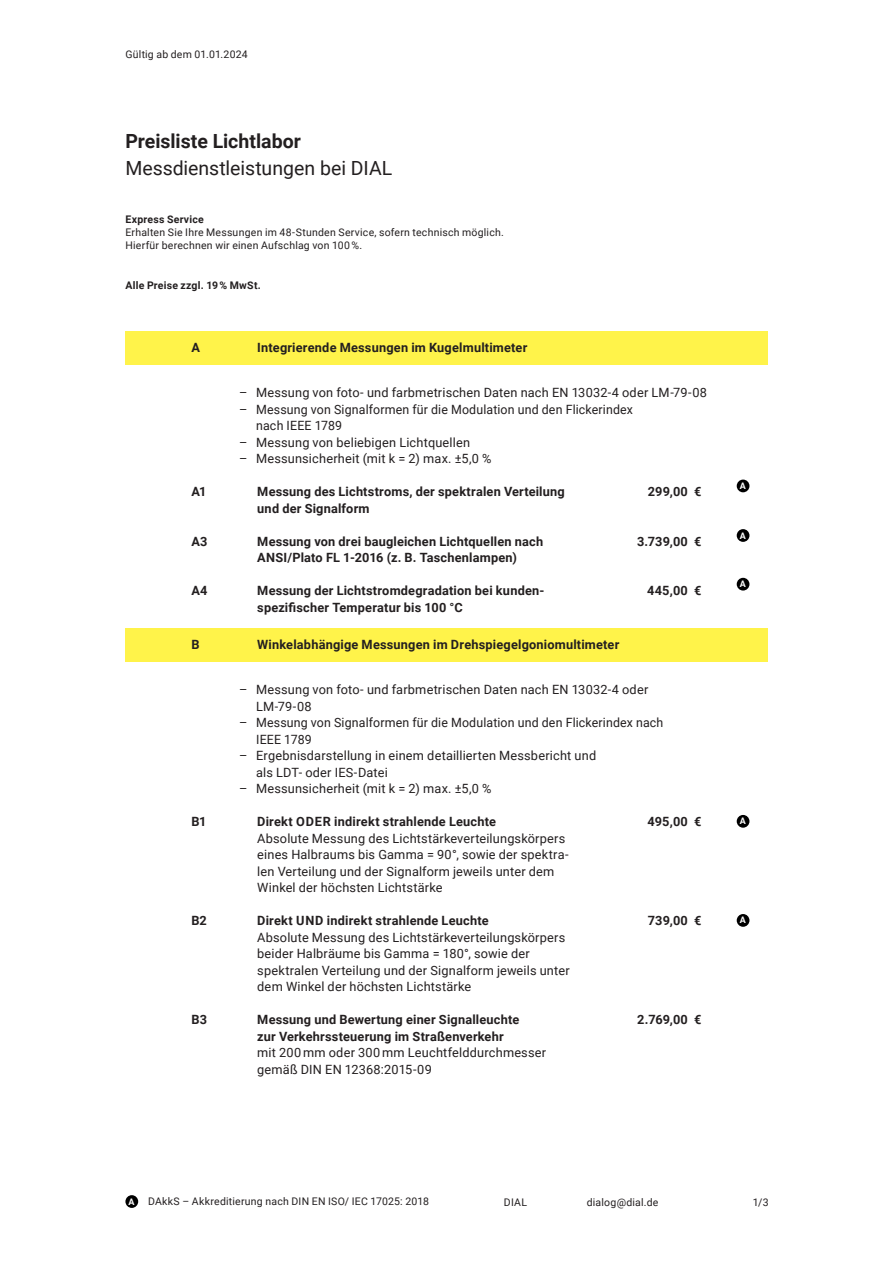
<style>
.page{position:relative;width:893px;height:1263px;background:#fff}
.page>*{position:absolute;margin:0;border:0;box-sizing:border-box;transform-origin:0 0}
.t1{font:19.5px "Roboto";color:#231f20}
.t2{font:700 19.5px "Roboto";color:#231f20}
.DIAL_Fließtext{font:12.75px/16.5px "Roboto";letter-spacing:.015em;color:#231f20}
.t3{font:700 12.75px/16.5px "Roboto";letter-spacing:.015em;color:#231f20}
.DIAL_Fließtext-2{font:10.5px/12.8px "Roboto";letter-spacing:.02em;color:#231f20}
.DIAL_Fließtext-3{font:700 10.5px "Roboto";letter-spacing:.02em;color:#231f20}
.t4{font:700 9px "Roboto";color:#fff}
.s1{font-weight:400}
</style>
<div class="page">
<div style="left:125px;top:331px;width:642px;height:33px;background:#fff34a"></div>
<div style="left:125px;top:628px;width:642px;height:33px;background:#fff34a"></div>
<div style="left:737px;top:480px;width:12px;height:12px;background:#000;border-radius:50%"></div>
<div style="left:737px;top:529px;width:12px;height:13px;background:#000;border-radius:50%"></div>
<div style="left:737px;top:578px;width:12px;height:12px;background:#000;border-radius:50%"></div>
<div style="left:737px;top:815px;width:12px;height:13px;background:#000;border-radius:50%"></div>
<div style="left:737px;top:914px;width:12px;height:13px;background:#000;border-radius:50%"></div>
<div style="left:125px;top:1195px;width:13px;height:13px;background:#000;border-radius:50%"></div>
<p class="DIAL_Fließtext-2" style="left:125px;top:48px;width:124px">Gültig ab dem 01.01.2024</p>
<p class="t2" style="left:125px;top:127px;width:177px">Preisliste Lichtlabor</p>
<p class="t1" style="left:125px;top:154px;width:268px">Messdienstleistungen bei DIAL</p>
<p class="DIAL_Fließtext-3" style="left:125px;top:212px;width:80px">Express Service</p>
<p class="DIAL_Fließtext-2" style="left:125px;top:226px;width:380px">Erhalten Sie Ihre Messungen im 48-Stunden Service, sofern technisch möglich.<br>Hierfür berechnen wir einen Aufschlag von 100 %.</p>
<p class="DIAL_Fließtext-3" style="left:125px;top:278px;width:137px">Alle Preise zzgl. 19 % MwSt.</p>
<p class="t3" style="left:191px;top:339px;width:10px">A</p>
<p class="t3" style="left:257px;top:339px;width:272px">Integrierende Messungen im Kugelmultimeter</p>
<p class="DIAL_Fließtext" style="left:239px;top:384px;width:469px">– Messung von foto- und farbmetrischen Daten nach EN 13032-4 oder LM-79-08</p>
<p class="DIAL_Fließtext" style="left:256px;top:400px;width:378px;text-indent:-17px">– Messung von Signalformen für die Modulation und den Flickerindex nach IEEE 1789</p>
<p class="DIAL_Fließtext" style="left:239px;top:433px;width:232px">– Messung von beliebigen Lichtquellen</p>
<p class="DIAL_Fließtext" style="left:239px;top:450px;width:254px">– Messunsicherheit (mit k = 2) max. ±5,0 %</p>
<p class="t3" style="left:191px;top:483px;width:17px">A1</p>
<p class="t3" style="left:191px;top:532px;width:18px">A3</p>
<p class="t3" style="left:191px;top:582px;width:18px">A4</p>
<p class="t3" style="left:257px;top:483px;width:309px">Messung des Lichtstroms, der spektralen Verteilung und der Signalform</p>
<p class="t3" style="left:257px;top:532px;width:287px">Messung von drei baugleichen Lichtquellen nach<br>ANSI/Plato FL 1-2016 (z. B. Taschenlampen)</p>
<p class="t3" style="left:257px;top:582px;width:289px">Messung der Lichtstromdegradation bei kunden&shy;spezifischer Temperatur bis 100 °C</p>
<p class="t3" style="left:648px;top:483px;width:55px">299,00 €</p>
<p class="t3" style="left:637px;top:532px;width:66px">3.739,00 €</p>
<p class="t3" style="left:647px;top:582px;width:56px">445,00 €</p>
<p class="t4" style="left:740px;top:479px;width:8px">A</p>
<p class="t4" style="left:740px;top:529px;width:8px">A</p>
<p class="t4" style="left:740px;top:578px;width:8px">A</p>
<p class="t3" style="left:191px;top:636px;width:10px">B</p>
<p class="t3" style="left:257px;top:636px;width:364px">Winkelabhängige Messungen im Drehspiegelgoniomultimeter</p>
<p class="DIAL_Fließtext" style="left:256px;top:681px;width:394px;text-indent:-17px">– Messung von foto- und farbmetrischen Daten nach EN 13032-4 oder<br>LM-79-08</p>
<p class="DIAL_Fließtext" style="left:256px;top:714px;width:409px;text-indent:-17px">– Messung von Signalformen für die Modulation und den Flickerindex nach<br>IEEE 1789</p>
<p class="DIAL_Fließtext" style="left:256px;top:747px;width:342px;text-indent:-17px">– Ergebnisdarstellung in einem detaillierten Messbericht und als LDT- oder IES-Datei</p>
<p class="DIAL_Fließtext" style="left:239px;top:780px;width:254px">– Messunsicherheit (mit k = 2) max. ±5,0 %</p>
<p class="t3" style="left:191px;top:813px;width:17px">B1</p>
<p class="t3" style="left:191px;top:912px;width:17px">B2</p>
<p class="t3" style="left:191px;top:1011px;width:17px">B3</p>
<p class="t3" style="left:257px;top:813px;width:240px">Direkt ODER indirekt strahlende Leuchte</p>
<p class="DIAL_Fließtext" style="left:257px;top:829px;width:313px">Absolute Messung des Lichtstärkeverteilungskörpers eines Halbraums bis Gamma = 90°, sowie der spektra&shy;len Verteilung und der Signalform jeweils unter dem Winkel der höchsten Lichtstärke</p>
<p class="t3" style="left:257px;top:912px;width:233px">Direkt UND indirekt strahlende Leuchte</p>
<p class="DIAL_Fließtext" style="left:257px;top:928px;width:314px">Absolute Messung des Lichtstärkeverteilungskörpers beider Halbräume bis Gamma = 180°, sowie der spektralen Verteilung und der Signalform jeweils unter dem Winkel der höchsten Lichtstärke</p>
<p class="t3" style="left:257px;top:1011px;width:290px">Messung und Bewertung einer Signalleuchte<br>zur Verkehrssteuerung im Straßenverkehr<br><span class="s1">mit 200 mm oder 300 mm Leuchtfelddurchmesser gemäß DIN EN 12368:2015-09</span></p>
<p class="t3" style="left:648px;top:813px;width:55px">495,00 €</p>
<p class="t3" style="left:648px;top:912px;width:55px">739,00 €</p>
<p class="t3" style="left:637px;top:1011px;width:66px">2.769,00 €</p>
<p class="t4" style="left:740px;top:815px;width:8px">A</p>
<p class="t4" style="left:740px;top:914px;width:8px">A</p>
<p class="t4" style="left:129px;top:1195px;width:8px">A</p>
<p class="DIAL_Fließtext-2" style="left:148px;top:1195px;width:282px">DAkkS – Akkreditierung nach DIN EN ISO/ IEC 17025: 2018</p>
<p class="DIAL_Fließtext-2" style="left:504px;top:1195px;width:25px">DIAL</p>
<p class="DIAL_Fließtext-2" style="left:587px;top:1195px;width:73px">dialog@dial.de</p>
<p class="DIAL_Fließtext-2" style="left:753px;top:1195px;width:17px">1/3</p>
</div>
